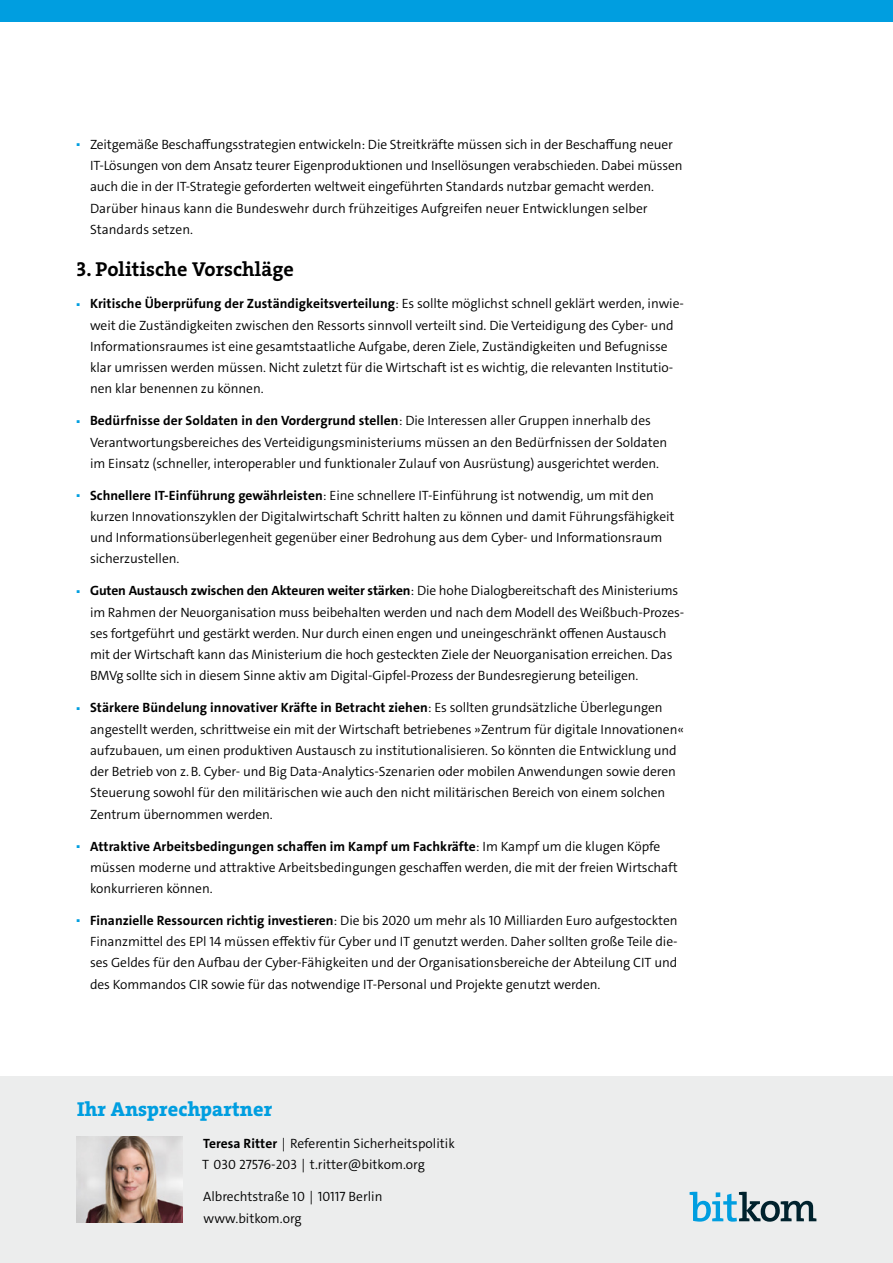
<style>
.page{position:relative;width:893px;height:1263px;background:#fff}
.page>*{position:absolute;margin:0;border:0;box-sizing:border-box;transform-origin:0 0}
.Absatzüberschrift_gr{font:20.25px "The Serif HP7 Bld";letter-spacing:.005em;color:#000}
.Überschrift_Kontaktb{font:20.25px "The Serif HP8 Ex Bld";letter-spacing:.005em;color:#009ee0}
.Fließtext{font:300 13.5px/21.3px "The Sans C4 s";letter-spacing:-.005em;color:#000}
.Infotext_Kontaktbox{font:300 13.5px/21.3px "The Sans C4 s";color:#000}
.t1{font:300 4.2px "The Sans C4 s";color:#009ee0}
.s1{font-weight:700}
</style>
<div class="page">
<div style="left:0;top:0;width:893px;height:21px;background:#009ee0"></div>
<div style="left:0;top:1077px;width:893px;height:186px;background:#eceded"></div>
<img style="left:77px;top:1136px;width:105px;height:86px">
<svg style="left:690px;top:1192px;width:126px;height:30px"></svg>
<p class="t1" style="left:77px;top:142px;width:5px">◼</p>
<p class="Fließtext" style="left:90px;top:134px;width:594px">Zeitgemäße Beschaffungsstrategien entwickeln: Die Streitkräfte müssen sich in der Beschaffung neuer IT-Lösungen von dem Ansatz teurer Eigenproduktionen und Insellösungen verabschieden. Dabei müssen auch die in der IT-Strategie geforderten weltweit eingeführten Standards nutzbar gemacht werden.<br>Darüber hinaus kann die Bundeswehr durch frühzeitiges Aufgreifen neuer Entwicklungen selber Standards setzen.</p>
<h5 class="Absatzüberschrift_gr" style="left:77px;top:256px;width:219px">3. Politische Vorschläge</h5>
<p class="t1" style="left:77px;top:302px;width:5px">◼</p>
<p class="Fließtext" style="left:90px;top:293px;width:595px"><span class="s1">Kritische Überprüfung der Zuständigkeitsverteilung</span>: Es sollte möglichst schnell geklärt werden, inwie&shy;weit die Zuständigkeiten zwischen den Ressorts sinnvoll verteilt sind. Die Verteidigung des Cyber- und Informationsraumes ist eine gesamtstaatliche Aufgabe, deren Ziele, Zuständigkeiten und Befugnisse klar umrissen werden müssen. Nicht zuletzt für die Wirtschaft ist es wichtig, die relevanten Institutio&shy;nen klar benennen zu können.</p>
<p class="t1" style="left:77px;top:418px;width:5px">◼</p>
<p class="Fließtext" style="left:90px;top:410px;width:579px"><span class="s1">Bedürfnisse der Soldaten in den Vordergrund stellen</span>: Die Interessen aller Gruppen innerhalb des<br>Verantwortungsbereiches des Verteidigungsministeriums müssen an den Bedürfnissen der Soldaten im Einsatz (schneller, interoperabler und funktionaler Zulauf von Ausrüstung) ausgerichtet werden.</p>
<p class="t1" style="left:77px;top:493px;width:5px">◼</p>
<p class="Fließtext" style="left:90px;top:485px;width:586px"><span class="s1">Schnellere IT-Einführung gewährleisten</span>: Eine schnellere IT-Einführung ist notwendig, um mit den kurzen Innovationszyklen der Digitalwirtschaft Schritt halten zu können und damit Führungsfähigkeit und Informationsüberlegenheit gegenüber einer Bedrohung aus dem Cyber- und Informationsraum sicherzustellen.</p>
<p class="t1" style="left:77px;top:589px;width:5px">◼</p>
<p class="Fließtext" style="left:90px;top:580px;width:596px"><span class="s1">Guten Austausch zwischen den Akteuren weiter stärken</span>: Die hohe Dialogbereitschaft des Ministeriums im Rahmen der Neuorganisation muss beibehalten werden und nach dem Modell des Weißbuch-Prozes&shy;ses fortgeführt und gestärkt werden. Nur durch einen engen und uneingeschränkt offenen Austausch mit der Wirtschaft kann das Ministerium die hoch gesteckten Ziele der Neuorganisation erreichen. Das BMVg sollte sich in diesem Sinne aktiv am Digital-Gipfel-Prozess der Bundesregierung beteiligen.</p>
<p class="t1" style="left:77px;top:705px;width:5px">◼</p>
<p class="Fließtext" style="left:90px;top:697px;width:596px"><span class="s1">Stärkere Bündelung innovativer Kräfte in Betracht ziehen</span>: Es sollten grundsätzliche Überlegungen angestellt werden, schrittweise ein mit der Wirtschaft betriebenes »Zentrum für digitale Innovationen« aufzubauen, um einen produktiven Austausch zu institutionalisieren. So könnten die Entwicklung und der Betrieb von z.B. Cyber- und Big Data-Analytics-Szenarien oder mobilen Anwendungen sowie deren Steuerung sowohl für den militärischen wie auch den nicht militärischen Bereich von einem solchen Zentrum übernommen werden.</p>
<p class="t1" style="left:77px;top:844px;width:5px">◼</p>
<p class="Fließtext" style="left:90px;top:835px;width:589px"><span class="s1">Attraktive Arbeitsbedingungen schaffen im Kampf um Fachkräfte</span>: Im Kampf um die klugen Köpfe müssen moderne und attraktive Arbeitsbedingungen geschaffen werden, die mit der freien Wirtschaft konkurrieren können.</p>
<p class="t1" style="left:77px;top:918px;width:5px">◼</p>
<p class="Fließtext" style="left:90px;top:910px;width:589px;text-align:justify"><span class="s1">Finanzielle Ressourcen richtig investieren</span>: Die bis 2020 um mehr als 10 Milliarden Euro aufgestockten Finanzmittel des EPl 14 müssen effektiv für Cyber und IT genutzt werden. Daher sollten große Teile die&shy;ses Geldes für den Aufbau der Cyber-Fähigkeiten und der Organisationsbereiche der Abteilung CIT und des Kommandos CIR sowie für das notwendige IT-Personal und Projekte genutzt werden.</p>
<h6 class="Überschrift_Kontaktb" style="left:77px;top:1096px;width:196px">Ihr Ansprechpartner</h6>
<p class="Fließtext" style="left:202px;top:1133px;width:254px"><span class="s1">Teresa Ritter</span> | Referentin Sicherheitspolitik<br>T 030 27576-203 | t.ritter@bitkom.org</p>
<p class="Infotext_Kontaktbox" style="left:203px;top:1186px;width:181px">Albrechtstraße 10 | 10117 Berlin www.bitkom.org</p>
</div>
